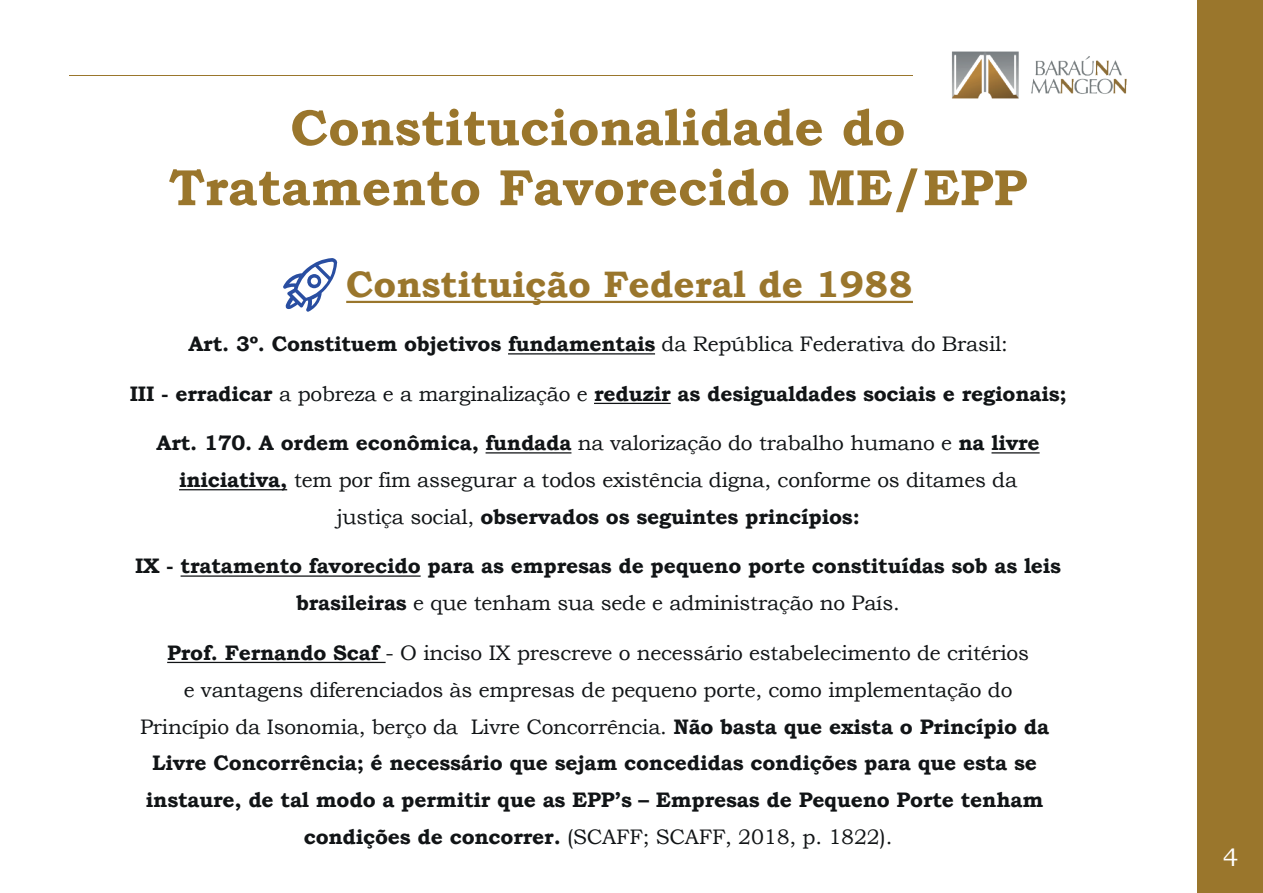
<style>
.page{position:relative;width:1263px;height:893px;background:#fff}
.page>*{position:absolute;margin:0;border:0;box-sizing:border-box;transform-origin:0 0}
.t1{font:700 51px/60px "Bookman Old Style";color:#9a762c;text-align:center}
.t2{font:700 36.9px "Bookman Old Style";color:#9a762c}
.t3{font:25.5px "Bookman Old Style";color:#fff}
.t4{font:700 21px/36.9px "Bookman Old Style";letter-spacing:-.01em;color:#111416;text-align:center}
.t5{font:21px/36.9px "Bookman Old Style";letter-spacing:-.01em;color:#111416;text-align:center}
.s1{font-weight:400}
.s2{font-weight:700}
</style>
<div class="page">
<div style="left:1197px;top:0;width:66px;height:893px;background:#9a762c"></div>
<hr style="left:508px;top:353px;width:147px;height:1px;background:#111416">
<hr style="left:594px;top:403px;width:77px;height:1px;background:#111416">
<hr style="left:486px;top:452px;width:85px;height:1px;background:#111416">
<hr style="left:991px;top:452px;width:48px;height:1px;background:#111416">
<hr style="left:179px;top:489px;width:108px;height:1px;background:#111416">
<hr style="left:181px;top:575px;width:240px;height:2px;background:#111416">
<hr style="left:167px;top:662px;width:219px;height:1px;background:#111416">
<hr style="left:346px;top:301px;width:567px;height:2px;background:#9a762c">
<svg style="left:283px;top:258px;width:54px;height:54px"></svg>
<img style="left:952px;top:52px;width:175px;height:46px">
<hr style="left:69px;top:75px;width:843px;height:1px;background:#9a762c">
<h1 class="t1" style="left:169px;top:97px;width:859px">Constitucionalidade do<br>Tratamento Favorecido ME/EPP</h1>
<h2 class="t2" style="left:346px;top:258px;width:568px">Constituição Federal de 1988</h2>
<p class="t4" style="left:188px;top:325px;width:821px">Art. 3º. Constituem objetivos fundamentais <span class="s1">da República Federativa do Brasil:</span></p>
<p class="t4" style="left:130px;top:375px;width:938px">III - erradicar <span class="s1">a pobreza e a marginalização e</span> reduzir as desigualdades sociais e regionais;</p>
<p class="t5" style="left:156px;top:425px;width:885px"><span class="s2">Art. 170. A ordem econômica, fundada</span> na valorização do trabalho humano e <span class="s2">na livre iniciativa,</span> tem por fim assegurar a todos existência digna, conforme os ditames da justiça social, <span class="s2">observados os seguintes princípios:</span></p>
<p class="t4" style="left:135px;top:548px;width:928px">IX - tratamento favorecido para as empresas de pequeno porte constituídas sob as leis brasileiras <span class="s1">e que tenham sua sede e administração no País.</span></p>
<p class="t4" style="left:140px;top:634px;width:911px">Prof. Fernando Scaf <span class="s1">- O inciso IX prescreve o necessário estabelecimento de critérios<br>e vantagens diferenciados às empresas de pequeno porte, como implementação do Princípio da Isonomia, berço da Livre Concorrência.</span> Não basta que exista o Princípio da Livre Concorrência; é necessário que sejam concedidas condições para que esta se instaure, de tal modo a permitir que as EPP’s – Empresas de Pequeno Porte tenham condições de concorrer. <span class="s1">(SCAFF; SCAFF, 2018, p. 1822).</span></p>
<p class="t3" style="left:1223px;top:841px;width:17px">4</p>
</div>
